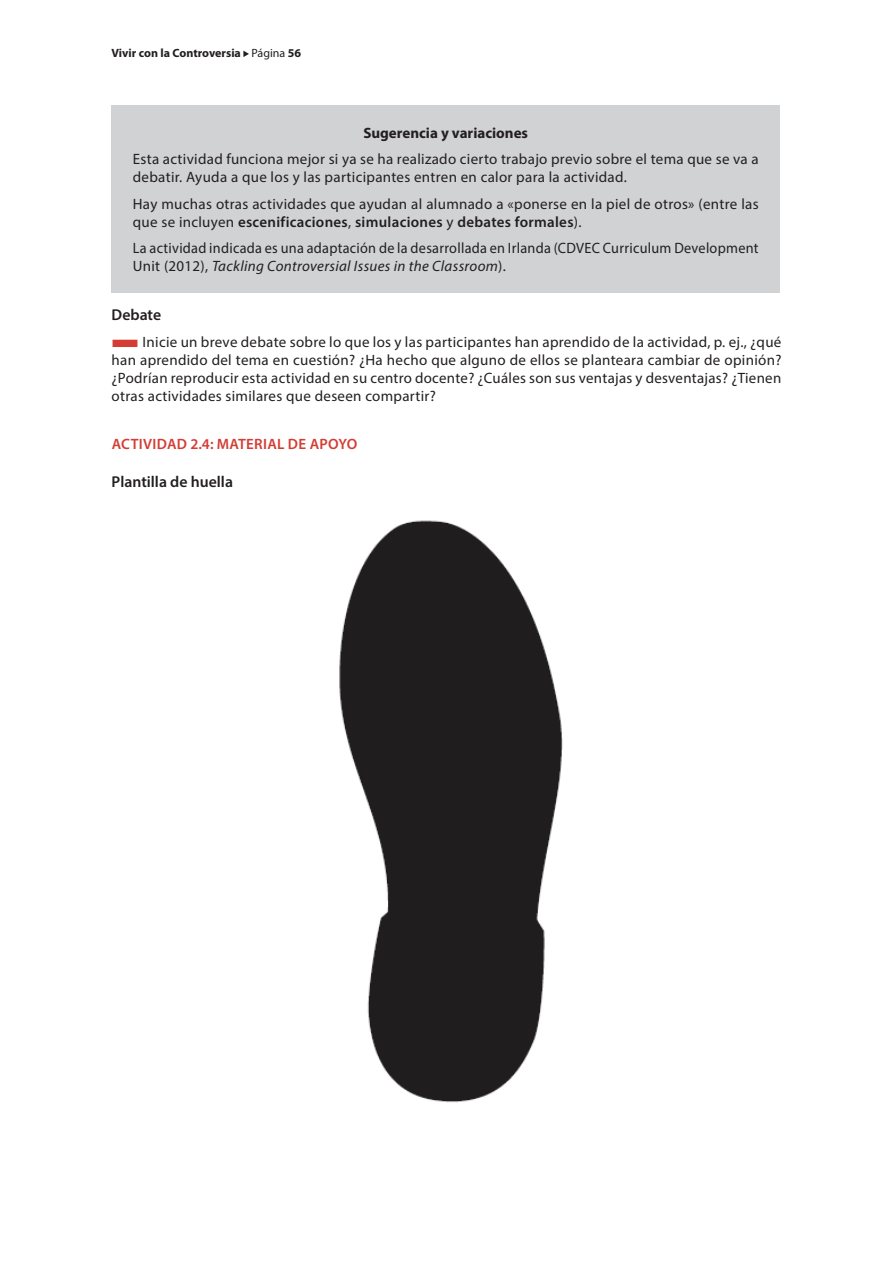
<style>
.page{position:relative;width:893px;height:1263px;background:#fff}
.page>*{position:absolute;margin:0;border:0;box-sizing:border-box;transform-origin:0 0}
.GENERAL-NIVEL-4{font:600 15.75px "Myriad Pro";color:#231f20}
.CUADRO-GENERAL-1{font:15px/18px "Myriad Pro";letter-spacing:.02em;color:#231f20}
.CUADRO-GENERAL-1-2{font:15px/18px "Myriad Pro";letter-spacing:.02em;color:#231f20;scale:.95 1}
.GENERAL-NIVEL-3{font:600 15px "Myriad Pro";letter-spacing:.02em;color:#d33d34}
.CUADRO-NIVEL-1{font:700 15px "Myriad Pro";color:#231f20}
.t1{font:700 12px "Myriad Pro";color:#231f20}
.s1{font-weight:400}
.s2{font-weight:600}
.s3{font-style:italic}
.s4{color:#d33d34}
</style>
<div class="page">
<svg style="left:243px;top:51px;width:6px;height:6px"></svg>
<div style="left:112px;top:105px;width:668px;height:188px;background:#d1d2d4"></div>
<img style="left:339px;top:520px;width:224px;height:583px">
<p class="t1" style="left:112px;top:46px;width:191px">Vivir con la Controversia <span class="s1">Página</span> 56</p>
<p class="CUADRO-NIVEL-1" style="left:363px;top:124px;width:166px">Sugerencia y variaciones</p>
<p class="CUADRO-GENERAL-1" style="left:133px;top:150px;width:627px">Esta actividad funciona mejor si ya se ha realizado cierto trabajo previo sobre el tema que se va a debatir. Ayuda a que los y las participantes entren en calor para la actividad.</p>
<p class="CUADRO-GENERAL-1" style="left:133px;top:194px;width:627px">Hay muchas otras actividades que ayudan al alumnado a «ponerse en la piel de otros» (entre las que se incluyen <span class="s2">escenificaciones</span>, <span class="s2">simulaciones</span> y <span class="s2">debates formales</span>).</p>
<p class="CUADRO-GENERAL-1-2" style="left:133px;top:239px;width:660px">La actividad indicada es una adaptación de la desarrollada en Irlanda (CDVEC Curriculum Development<br>Unit (2012), <span class="s3">Tackling Controversial Issues in the Classroom</span>).</p>
<p class="GENERAL-NIVEL-4" style="left:112px;top:305px;width:51px">Debate</p>
<p class="CUADRO-GENERAL-1" style="left:112px;top:333px;width:671px;text-align:justify"><span class="s4">■</span>Inicie un breve debate sobre lo que los y las participantes han aprendido de la actividad, p. ej., ¿qué han aprendido del tema en cuestión? ¿Ha hecho que alguno de ellos se planteara cambiar de opinión? ¿Podrían reproducir esta actividad en su centro docente? ¿Cuáles son sus ventajas y desventajas? ¿Tienen otras actividades similares que deseen compartir?</p>
<p class="GENERAL-NIVEL-3" style="left:112px;top:434px;width:247px">ACTIVIDAD 2.4: MATERIAL DE APOYO</p>
<p class="GENERAL-NIVEL-4" style="left:112px;top:471px;width:123px">Plantilla de huella</p>
</div>
